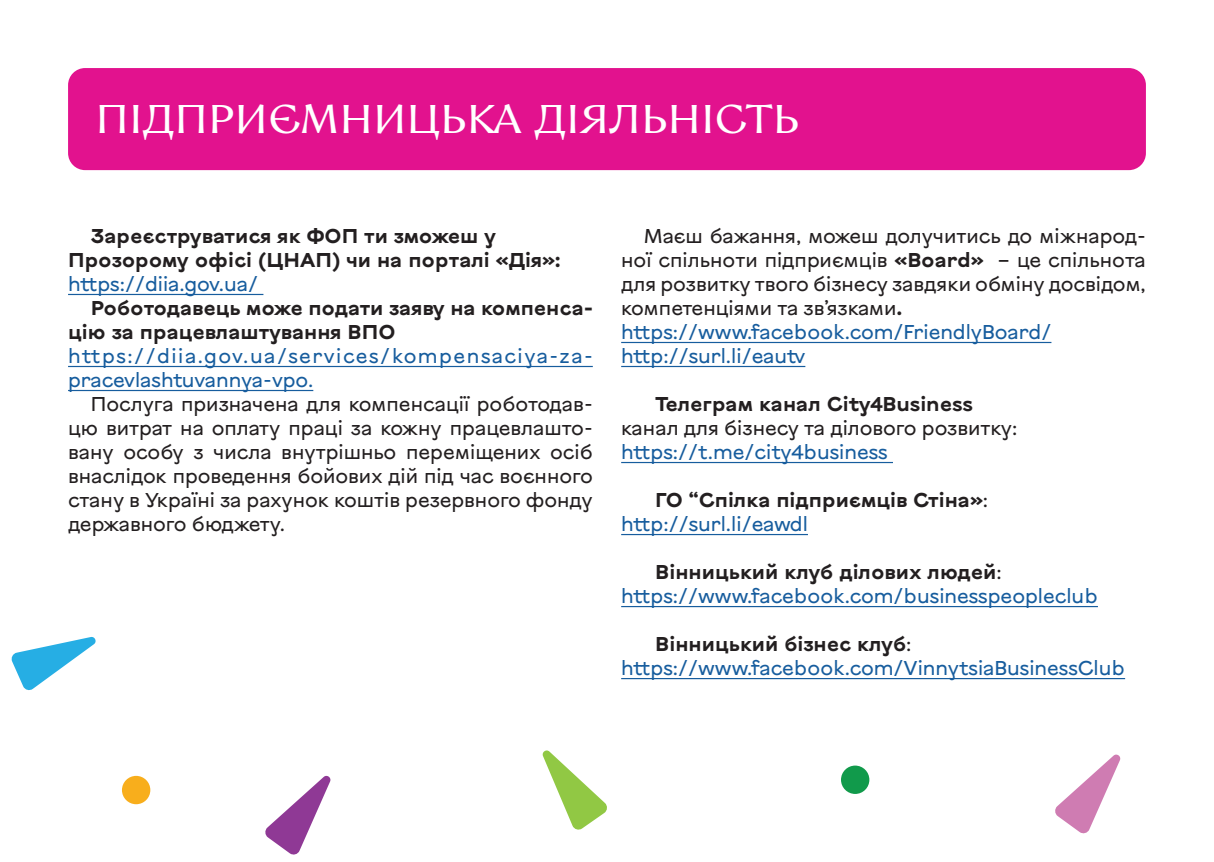
<style>
.page{position:relative;width:1214px;height:862px;background:#fff}
.page>*{position:absolute;margin:0;border:0;box-sizing:border-box;transform-origin:0 0}
.t1{font:40px "Vinnytsia Serif";color:#fff}
.t2{font:20px/24px "Vinnytsia Sans";color:#231f20;text-align:justify}
.t3{font:700 20px/24px "Vinnytsia Sans";color:#231f20}
.t4{font:20px "Vinnytsia Sans";color:#175d9e}
.t5{font:20px/24px "Vinnytsia Sans";letter-spacing:.055em;color:#175d9e}
.s1{font-weight:700}
.s2{font-weight:400}
</style>
<div class="page">
<div style="left:68px;top:68px;width:1077px;height:102px;background:#e2128e;border-radius:17px"></div>
<hr style="left:68px;top:294px;width:195px;height:1px;background:#175d9e">
<hr style="left:68px;top:366px;width:524px;height:1px;background:#175d9e">
<hr style="left:68px;top:390px;width:245px;height:1px;background:#175d9e">
<hr style="left:621px;top:342px;width:430px;height:1px;background:#175d9e">
<hr style="left:621px;top:366px;width:184px;height:1px;background:#175d9e">
<hr style="left:621px;top:462px;width:271px;height:1px;background:#175d9e">
<hr style="left:621px;top:534px;width:186px;height:1px;background:#175d9e">
<hr style="left:621px;top:606px;width:476px;height:1px;background:#175d9e">
<hr style="left:621px;top:678px;width:503px;height:1px;background:#175d9e">
<svg style="left:11px;top:637px;width:85px;height:54px"></svg>
<svg style="left:265px;top:775px;width:66px;height:80px"></svg>
<svg style="left:542px;top:750px;width:65px;height:80px"></svg>
<svg style="left:1055px;top:754px;width:66px;height:80px"></svg>
<div style="left:840px;top:765px;width:29px;height:29px;background:#119a4b;border-radius:50%"></div>
<div style="left:122px;top:776px;width:28px;height:28px;background:#f8ae1c;border-radius:50%"></div>
<p class="t1" style="left:96px;top:94px;width:705px">ПІДПРИЄМНИЦЬКА ДІЯЛЬНІСТЬ</p>
<p class="t3" style="left:91px;top:224px;width:406px">Зареєструватися як ФОП ти зможеш у</p>
<p class="t3" style="left:68px;top:248px;width:494px">Прозорому офісі (ЦНАП) чи на порталі «Дія»:</p>
<p class="t4" style="left:68px;top:272px;width:192px">https://diia.gov.ua/</p>
<p class="t3" style="left:68px;top:296px;width:526px;text-indent:23px">Роботодавець може подати заяву на компенса&shy;цію за працевлаштування ВПО</p>
<p class="t5" style="left:68px;top:344px;width:526px">https://diia.gov.ua/services/kompensaciya-za&shy;pracevlashtuvannya-vpo.</p>
<p class="t2" style="left:68px;top:392px;width:526px;text-indent:23px">Послуга призначена для компенсації роботодав&shy;цю витрат на оплату праці за кожну працевлашто&shy;вану особу з числа внутрішньо переміщених осіб внаслідок проведення бойових дій під час воєнного стану в Україні за рахунок коштів резервного фонду державного бюджету.</p>
<p class="t2" style="left:621px;top:224px;width:526px;text-indent:23px">Маєш бажання, можеш долучитись до міжнарод&shy;ної спільноти підприємців <span class="s1">«Board»</span> – це спільнота для розвитку твого бізнесу завдяки обміну досвідом, компетенціями та зв’язками<span class="s1">.</span></p>
<p class="t4" style="left:621px;top:320px;width:431px">https://www.facebook.com/FriendlyBoard/</p>
<p class="t4" style="left:621px;top:344px;width:186px">http://surl.li/eautv</p>
<p class="t3" style="left:655px;top:392px;width:319px">Телеграм канал Сity4Business</p>
<p class="t2" style="left:621px;top:416px;width:397px">канал для бізнесу та ділового розвитку:</p>
<p class="t4" style="left:621px;top:440px;width:268px">https://t.me/city4business</p>
<p class="t3" style="left:655px;top:488px;width:334px">ГО “Спілка підприємців Стіна»<span class="s2">:</span></p>
<p class="t4" style="left:621px;top:512px;width:188px">http://surl.li/eawdl</p>
<p class="t3" style="left:655px;top:560px;width:348px">Вінницький клуб ділових людей<span class="s2">:</span></p>
<p class="t4" style="left:621px;top:584px;width:478px">https://www.facebook.com/businesspeopleclub</p>
<p class="t3" style="left:655px;top:632px;width:258px">Вінницький бізнес клуб<span class="s2">:</span></p>
<p class="t4" style="left:621px;top:656px;width:505px">https://www.facebook.com/VinnytsiaBusinessClub</p>
</div>
